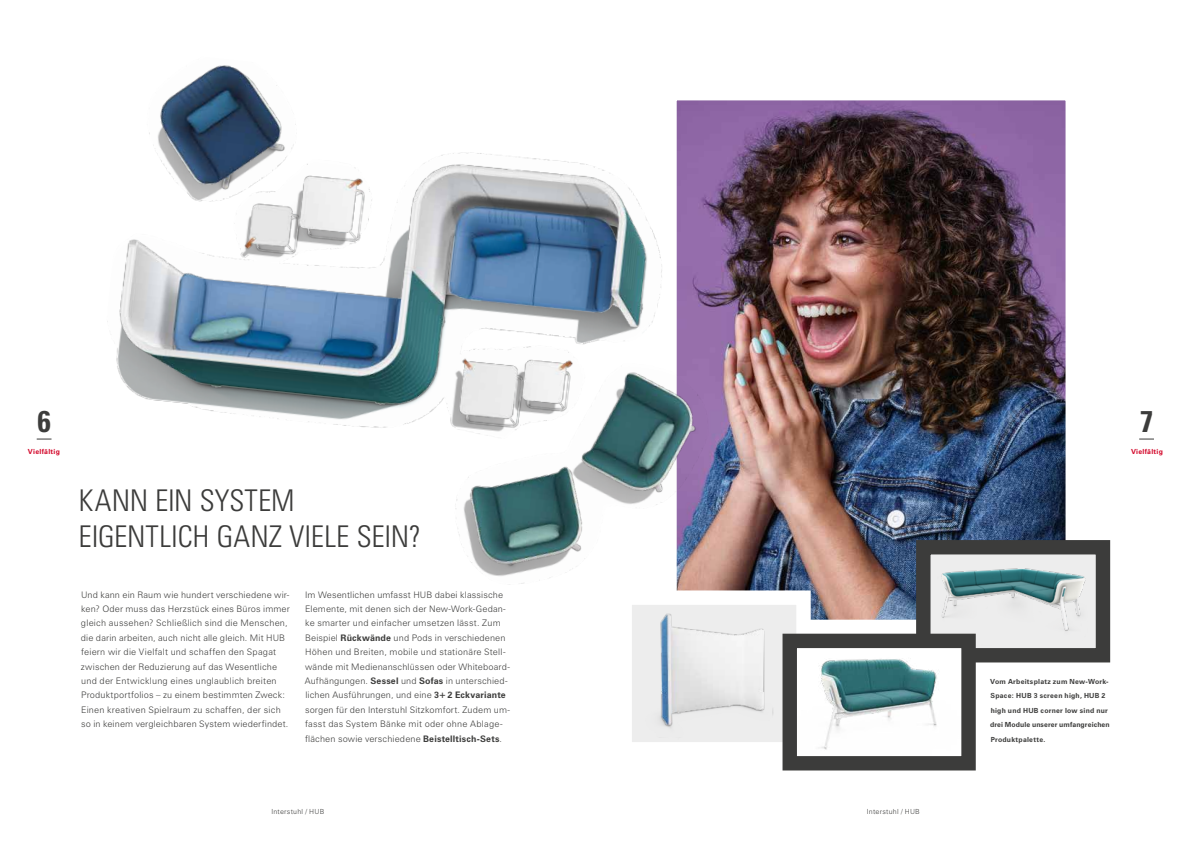
<style>
.page{position:relative;width:1191px;height:842px;background:#fff}
.page>*{position:absolute;margin:0;border:0;box-sizing:border-box;transform-origin:0 0}
.t1{font:30px/36px "Zurich BT Light Condensed Head";letter-spacing:.01em;color:#3c3c3b}
.t2{font:30px "Zurich BT Bold Condensed Head";color:#3c3c3b}
.t3{font:300 9px/14.4px "Zurich BT";letter-spacing:.02em;color:#3c3c3b}
.t4{font:700 7px/14.4px "Zurich BT";letter-spacing:.035em;color:#3c3c3b}
.t5{font:300 7px "Zurich BT";letter-spacing:.035em;color:#3c3c3b}
.t6{font:700 7px "Zurich BT";letter-spacing:.035em;color:#d3072a}
.s1{font-weight:700}
</style>
<div class="page">
<img style="left:757px;top:100px;width:309px;height:433px">
<img style="left:107px;top:65px;width:650px;height:520px">
<svg style="left:610px;top:533px;width:501px;height:238px"></svg>
<svg style="left:37px;top:439px;width:14px;height:1px"></svg>
<svg style="left:1139px;top:439px;width:15px;height:1px"></svg>
<h1 class="t2" style="left:37px;top:403px;width:16px">6</h1>
<h1 class="t2" style="left:1139px;top:403px;width:16px">7</h1>
<p class="t6" style="left:28px;top:447px;width:33px">Vielfältig</p>
<p class="t6" style="left:1131px;top:447px;width:33px">Vielfältig</p>
<h1 class="t1" style="left:79px;top:482px;width:343px">KANN EIN SYSTEM<br>EIGENTLICH GANZ VIELE SEIN?</h1>
<p class="t3" style="left:81px;top:587px;width:210px">Und kann ein Raum wie hundert verschiedene wir&shy;ken? Oder muss das Herzstück eines Büros immer gleich aussehen? Schließlich sind die Menschen, die darin arbeiten, auch nicht alle gleich. Mit HUB feiern wir die Vielfalt und schaffen den Spagat zwischen der Reduzierung auf das Wesentliche und der Entwicklung eines unglaublich breiten Produktportfolios – zu einem bestimmten Zweck:<br>Einen kreativen Spielraum zu schaffen, der sich so in keinem vergleichbaren System wiederfindet.</p>
<p class="t3" style="left:305px;top:587px;width:207px">Im Wesentlichen umfasst HUB dabei klassische Elemente, mit denen sich der New-Work-Gedan&shy;ke smarter und einfacher umsetzen lässt. Zum Beispiel <span class="s1">Rückwände</span> und Pods in verschiedenen Höhen und Breiten, mobile und stationäre Stell&shy;wände mit Medienanschlüssen oder Whiteboard-Aufhängungen. <span class="s1">Sessel</span> und <span class="s1">Sofas</span> in unterschied&shy;lichen Ausführungen, und eine <span class="s1">3+2 Eckvariante </span>sorgen für den Interstuhl Sitzkomfort. Zudem um&shy;fasst das System Bänke mit oder ohne Ablage&shy;flächen sowie verschiedene <span class="s1">Beistelltisch-Sets</span>.</p>
<p class="t5" style="left:271px;top:807px;width:55px">Interstuhl / HUB</p>
<p class="t5" style="left:867px;top:807px;width:55px">Interstuhl / HUB</p>
<p class="t4" style="left:990px;top:674px;width:121px">Vom Arbeitsplatz zum New-Work-<br>Space: HUB 3 screen high, HUB 2 high und HUB corner low sind nur drei Module unserer umfangreichen<br>Produktpalette.</p>
</div>
